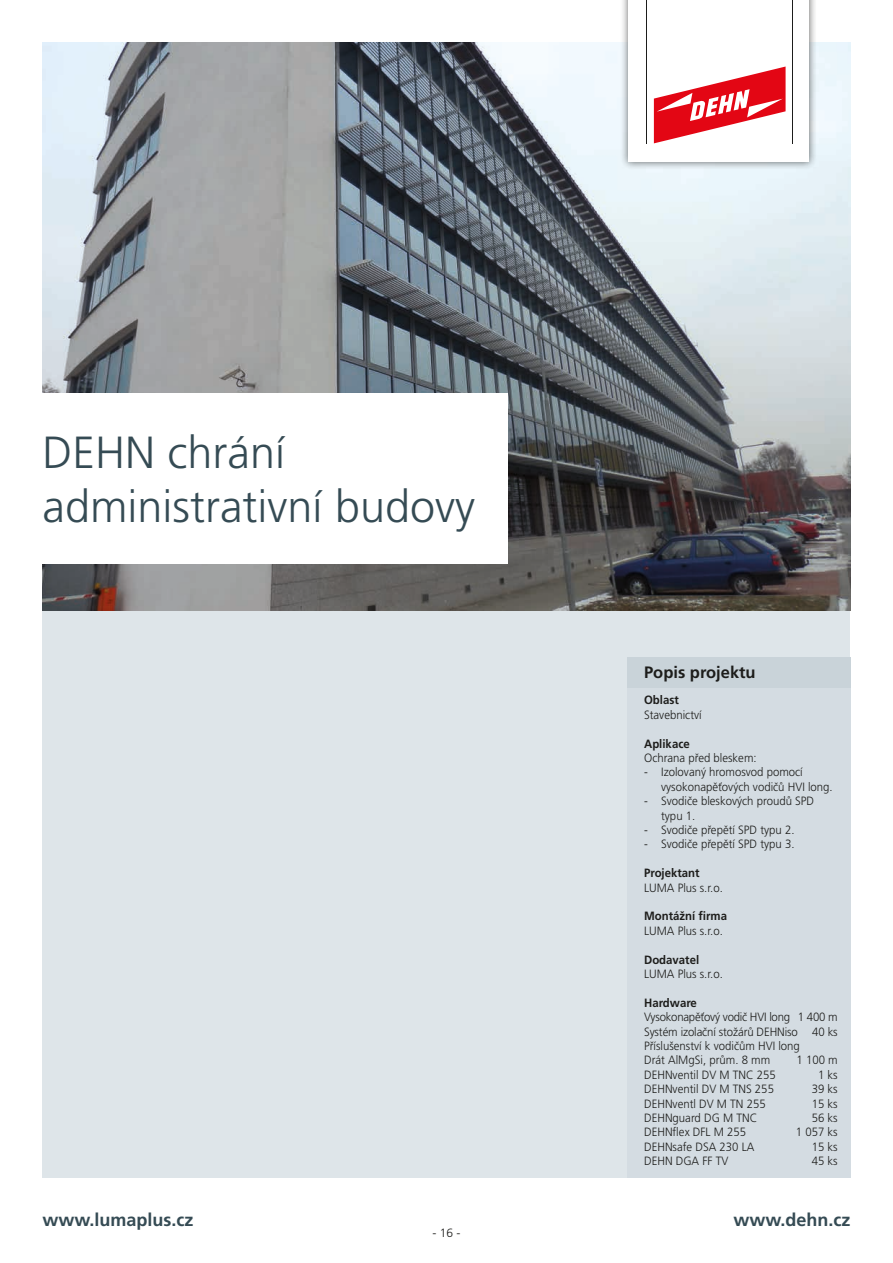
<style>
.page{position:relative;width:893px;height:1263px;background:#fff}
.page>*{position:absolute;margin:0;border:0;box-sizing:border-box;transform-origin:0 0}
.t1{font:300 45px/54px "Frutiger CE";color:#354b54}
.t2{font:700 18px "Frutiger CE";color:#354b54}
.t3{font:700 16.5px "Frutiger CE";color:#1d1d1b}
.t4{font:300 12px/14.4px "Frutiger CE";color:#1d1d1b;scale:.95 1}
.t5{font:700 12px "Frutiger CE";color:#1d1d1b;scale:.95 1}
.t6{font:300 12px "Frutiger CE";color:#1d1d1b}
</style>
<div class="page">
<div style="left:43px;top:610px;width:807px;height:568px;background:#dee5e9"></div>
<img style="left:43px;top:43px;width:807px;height:567px">
<div style="left:38px;top:393px;width:469px;height:170px;background:#fff"></div>
<div style="left:620px;top:0;width:197px;height:170px;background:#1d1d1b;opacity:.65"></div>
<div style="left:628px;top:0;width:181px;height:162px;background:#fff"></div>
<svg style="left:654px;top:67px;width:132px;height:76px"></svg>
<hr style="left:646px;top:0;width:1px;height:143px;background:#1d1d1b">
<hr style="left:792px;top:0;width:1px;height:143px;background:#1d1d1b">
<div style="left:627px;top:657px;width:223px;height:521px;background:#d4dce2"></div>
<div style="left:627px;top:657px;width:223px;height:30px;background:#c9d3d9"></div>
<h1 class="t1" style="left:43px;top:426px;width:434px">DEHN chrání administrativní budovy</h1>
<h3 class="t3" style="left:644px;top:662px;width:113px">Popis projektu</h3>
<p class="t5" style="left:644px;top:693px;width:38px">Oblast</p>
<p class="t4" style="left:644px;top:707px;width:62px">Stavebnictví</p>
<p class="t5" style="left:644px;top:736px;width:50px">Aplikace</p>
<p class="t4" style="left:644px;top:751px;width:120px">Ochrana před bleskem:</p>
<p class="t4" style="left:661px;top:765px;width:182px;text-indent:-17px">- Izolovaný hromosvod pomocí vysokonapěťových vodičů HVI long.</p>
<p class="t4" style="left:661px;top:794px;width:163px;text-indent:-17px">- Svodiče bleskových proudů SPD typu 1.</p>
<p class="t4" style="left:644px;top:823px;width:160px">- Svodiče přepětí SPD typu 2.</p>
<p class="t4" style="left:644px;top:837px;width:160px">- Svodiče přepětí SPD typu 3.</p>
<p class="t5" style="left:644px;top:866px;width:60px">Projektant</p>
<p class="t4" style="left:644px;top:880px;width:84px">LUMA Plus s.r.o.</p>
<p class="t5" style="left:644px;top:909px;width:89px">Montážní firma</p>
<p class="t4" style="left:644px;top:923px;width:84px">LUMA Plus s.r.o.</p>
<p class="t5" style="left:644px;top:952px;width:60px">Dodavatel</p>
<p class="t4" style="left:644px;top:967px;width:84px">LUMA Plus s.r.o.</p>
<p class="t5" style="left:644px;top:995px;width:57px">Hardware</p>
<p class="t4" style="left:644px;top:1010px;width:205px">Vysokonapěťový vodič HVI long 1 400 m<br>Systém izolační stožárů DEHNiso 40 ks<br>Příslušenství k vodičům HVI long<br>Drát AlMgSi, prům. 8 mm</p>
<p class="t4" style="left:796px;top:1053px;width:45px">1 100 m</p>
<p class="t4" style="left:644px;top:1067px;width:140px">DEHNventil DV M TNC 255</p>
<p class="t4" style="left:818px;top:1067px;width:22px">1 ks</p>
<p class="t4" style="left:644px;top:1082px;width:138px">DEHNventil DV M TNS 255</p>
<p class="t4" style="left:812px;top:1082px;width:29px">39 ks</p>
<p class="t4" style="left:644px;top:1096px;width:130px">DEHNventl DV M TN 255</p>
<p class="t4" style="left:812px;top:1096px;width:29px">15 ks</p>
<p class="t4" style="left:644px;top:1111px;width:121px">DEHNguard DG M TNC</p>
<p class="t4" style="left:812px;top:1111px;width:29px">56 ks</p>
<p class="t4" style="left:644px;top:1125px;width:109px">DEHNflex DFL M 255</p>
<p class="t4" style="left:796px;top:1125px;width:46px">1 057 ks</p>
<p class="t4" style="left:644px;top:1139px;width:118px">DEHNsafe DSA 230 LA</p>
<p class="t4" style="left:812px;top:1139px;width:29px">15 ks</p>
<p class="t4" style="left:644px;top:1154px;width:90px">DEHN DGA FF TV</p>
<p class="t4" style="left:812px;top:1154px;width:29px">45 ks</p>
<h2 class="t2" style="left:43px;top:1209px;width:153px">www.lumaplus.cz</h2>
<h2 class="t2" style="left:733px;top:1209px;width:119px">www.dehn.cz</h2>
<p class="t6" style="left:432px;top:1226px;width:30px">- 16 -</p>
</div>
